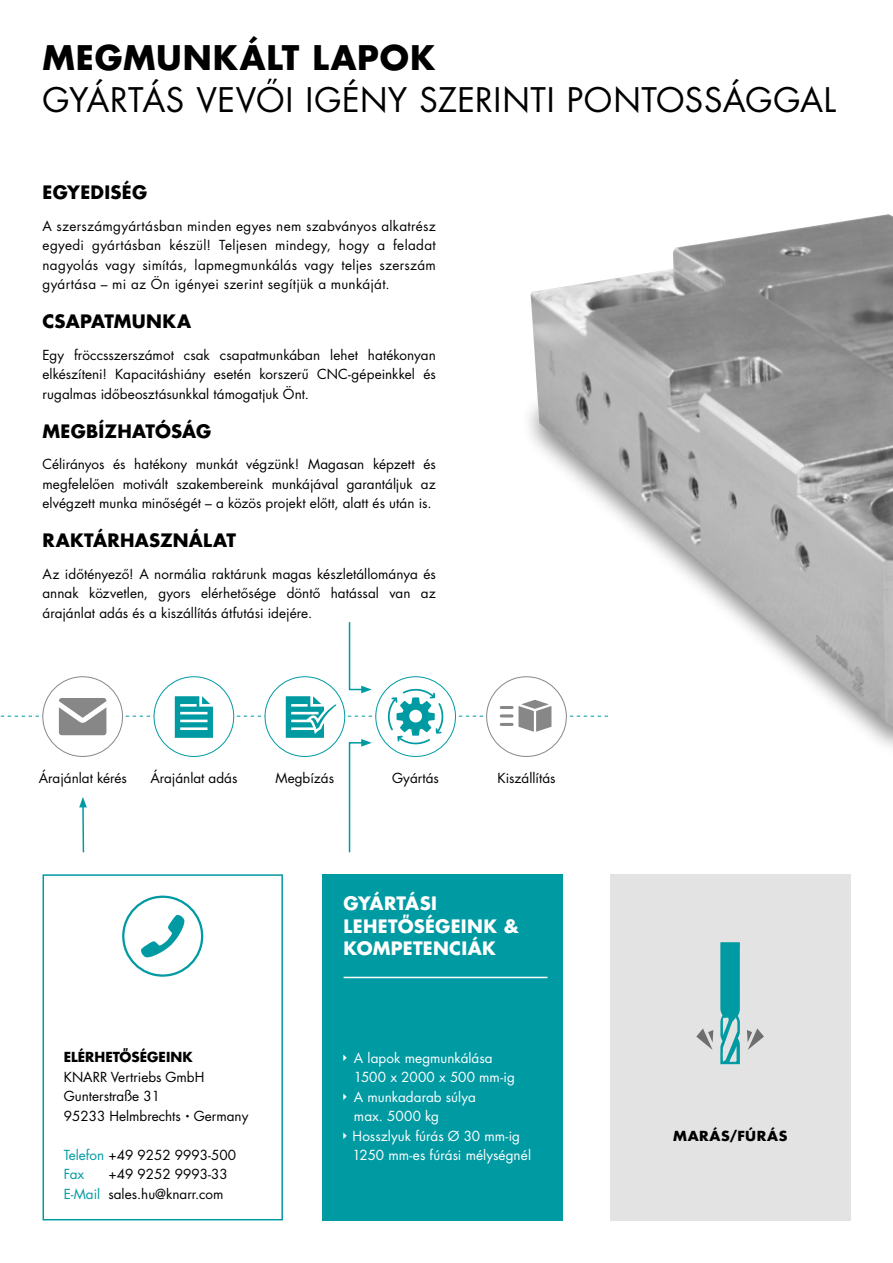
<style>
.page{position:relative;width:893px;height:1263px;background:#fff}
.page>*{position:absolute;margin:0;border:0;box-sizing:border-box;transform-origin:0 0}
.t1{font:33px "Futura LT Pro";letter-spacing:.01em;color:#000}
.t2{font:700 33px "Futura LT Pro";letter-spacing:.025em;color:#000}
.t3{font:700 18px "Futura LT Pro";letter-spacing:.015em;color:#000}
.t4{font:700 18px/22.5px "Futura LT Pro";letter-spacing:.015em;color:#fff}
.t5{font:13.5px/19.5px "Futura LT Pro";color:#000;text-align:justify}
.t6{font:13.5px/19.5px "Futura LT Pro";letter-spacing:.005em;color:#fff}
.t7{font:700 13.5px "Futura LT Pro";color:#000}
.t8{font:700 13.5px "Futura LT Pro";letter-spacing:.035em;color:#000;scale:1.04 1}
.s1{color:#009aa3}
</style>
<div class="page">
<div style="left:610px;top:874px;width:240px;height:346px;background:#e3e3e3"></div>
<svg style="left:747px;top:1028px;width:17px;height:22px"></svg>
<svg style="left:696px;top:1028px;width:17px;height:22px"></svg>
<svg style="left:720px;top:942px;width:20px;height:122px;background:#2ea9b0"></svg>
<div style="left:322px;top:874px;width:241px;height:346px;background:#009aa3"></div>
<hr style="left:344px;top:977px;width:203px;height:1px;background:#fff">
<img style="left:531px;top:214px;width:362px;height:513px">
<div style="left:43px;top:874px;width:240px;height:346px;border:2px solid #009aa3"></div>
<div style="left:122px;top:895px;width:81px;height:82px;border:2px solid #009aa3;border-radius:50%"></div>
<svg style="left:141px;top:915px;width:44px;height:43px"></svg>
<svg style="left:0;top:621px;width:608px;height:232px"></svg>
<h1 class="t2" style="left:43px;top:32px;width:394px">MEGMUNKÁLT LAPOK</h1>
<h1 class="t1" style="left:43px;top:77px;width:795px">GYÁRTÁS VEVŐI IGÉNY SZERINTI PONTOSSÁGGAL</h1>
<h2 class="t3" style="left:43px;top:179px;width:106px">EGYEDISÉG</h2>
<p class="t5" style="left:43px;top:216px;width:395px">A szerszámgyártásban minden egyes nem szabványos alkatrész egyedi gyártásban készül! Teljesen mindegy, hogy a feladat nagyolás vagy simítás, lapmegmunkálás vagy teljes szerszám gyártása – mi az Ön igényei szerint segítjük a munkáját.</p>
<h2 class="t3" style="left:43px;top:308px;width:150px">CSAPATMUNKA</h2>
<p class="t5" style="left:43px;top:345px;width:395px">Egy fröccsszerszámot csak csapatmunkában lehet hatékonyan elkészíteni! Kapacitáshiány esetén korszerű CNC-gépeinkkel és rugalmas időbeosztásunkkal támogatjuk Önt.</p>
<h2 class="t3" style="left:43px;top:417px;width:170px">MEGBÍZHATÓSÁG</h2>
<p class="t5" style="left:43px;top:454px;width:395px">Célirányos és hatékony munkát végzünk! Magasan képzett és megfelelően motivált szakembereink munkájával garantáljuk az elvégzett munka minőségét – a közös projekt előtt, alatt és után is.</p>
<h2 class="t3" style="left:43px;top:526px;width:195px">RAKTÁRHASZNÁLAT</h2>
<p class="t5" style="left:43px;top:564px;width:395px">Az időtényező! A normália raktárunk magas készletállománya és annak közvetlen, gyors elérhetősége döntő hatással van az árajánlat adás és a kiszállítás átfutási idejére.</p>
<p class="t5" style="left:39px;top:768px;width:90px">Árajánlat kérés</p>
<p class="t5" style="left:150px;top:768px;width:89px">Árajánlat adás</p>
<p class="t5" style="left:392px;top:768px;width:48px">Gyártás</p>
<p class="t5" style="left:497px;top:768px;width:60px">Kiszállítás</p>
<p class="t5" style="left:276px;top:768px;width:60px">Megbízás</p>
<p class="t7" style="left:64px;top:1046px;width:130px">ELÉRHETŐSÉGEINK</p>
<p class="t5" style="left:64px;top:1066px;width:186px;text-align:left">KNARR Vertriebs GmbH<br>Gunterstraße 31<br>95233 Helmbrechts Germany</p>
<p class="t5" style="left:64px;top:1144px;width:174px"><span class="s1">Telefon</span> +49 9252 9993-500<br><span class="s1">Fax</span></p>
<p class="t5" style="left:64px;top:1164px;width:165px;text-indent:45px">+49 9252 9993-33<br><span class="s1">E-Mail</span> sales.hu@knarr.com</p>
<h2 class="t4" style="left:344px;top:892px;width:177px">GYÁRTÁSI<br>LEHETŐSÉGEINK &amp;<br>KOMPETENCIÁK</h2>
<p class="t6" style="left:353px;top:1048px;width:180px">A lapok megmunkálása<br>1500 x 2000 x 500 mm-ig<br>A munkadarab súlya<br>max. 5000 kg<br>Hosszlyuk fúrás Ø 30 mm-ig<br>1250 mm-es fúrási mélységnél</p>
<p class="t8" style="left:673px;top:1125px;width:111px">MARÁS/FÚRÁS</p>
</div>
